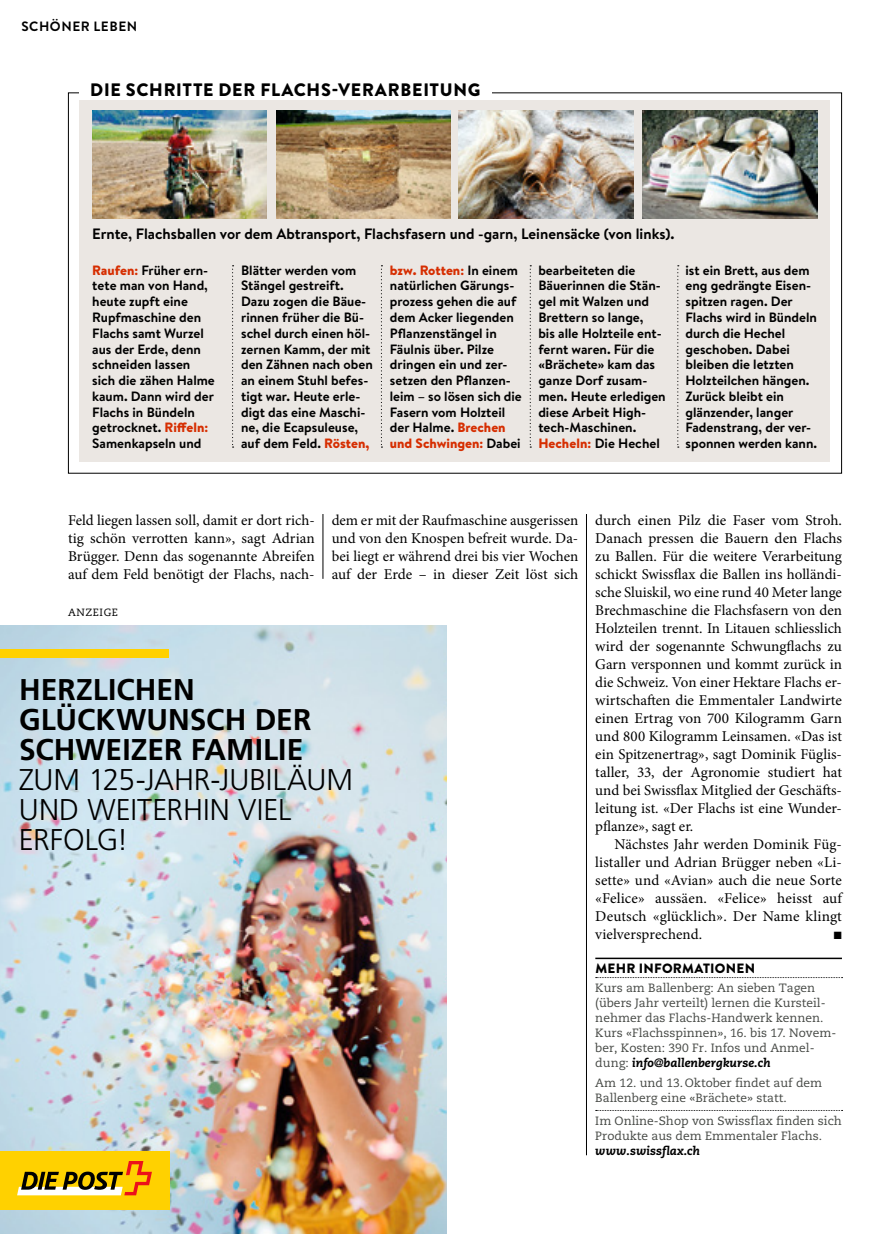
<style>
.page{position:relative;width:893px;height:1234px;background:#fff}
.page>*{position:absolute;margin:0;border:0;box-sizing:border-box;transform-origin:0 0}
.t1{font:300 30px/30px "Frutiger";color:#000}
.BOX_Brd_Titel_mEinzu{font:900 18px "Brandon Text";letter-spacing:.04em;color:#000}
._220_GS3sp_mEinz_x08{font:15px/18px "Minion Pro";color:#000;text-align:justify}
._300_Legende_10pt_x1{font:700 15px "Brandon Text";color:#000}
.BOX_Brd_Text_mehrspa{font:700 13.5px/15.8px "Brandon Text";color:#000}
.HINWEIS_Brd_Titel_x1{font:900 13.5px "Brandon Grotesque";letter-spacing:.02em;color:#000}
.RUBRIKTITEL_klein_Br{font:700 13.5px "Brandon Grotesque";letter-spacing:.04em;color:#000}
.HINWEIS_Caeci_Text_x{font:12px/15px "Caecilia";color:#444743}
.INSERAT_Anzeigehinwe{font:10.5px "Caecilia";letter-spacing:.06em;color:#000}
._900_Schlusspunkt{font:10.5px "Zapf Dingbats Std";color:#000}
.s1{font-weight:900;color:#d62e01}
.s2{font-weight:800;font-style:italic;color:#000}
.s3{font-weight:700}
</style>
<div class="page">
<div style="left:80px;top:100px;width:750px;height:361px;background:#ebe7e3"></div>
<hr style="left:595px;top:957px;width:247px;height:1px;background:#000">
<hr style="left:323px;top:514px;width:1px;height:64px;background:#000">
<svg style="left:381px;top:265px;width:1px;height:182px"></svg>
<svg style="left:530px;top:265px;width:1px;height:182px"></svg>
<svg style="left:232px;top:265px;width:2px;height:182px"></svg>
<img style="left:92px;top:110px;width:175px;height:108px">
<img style="left:276px;top:110px;width:175px;height:108px">
<img style="left:459px;top:110px;width:174px;height:108px">
<svg style="left:677px;top:265px;width:2px;height:182px"></svg>
<hr style="left:586px;top:514px;width:1px;height:640px;background:#000">
<img style="left:643px;top:110px;width:174px;height:108px">
<img style="left:0;top:625px;width:446px;height:608px">
<div style="left:0;top:1151px;width:169px;height:58px;background:#ffd100"></div>
<svg style="left:17px;top:1161px;width:135px;height:33px"></svg>
<div style="left:0;top:649px;width:169px;height:8px;background:#ffd100"></div>
<p class="RUBRIKTITEL_klein_Br" style="left:21px;top:17px;width:117px">SCHÖNER LEBEN</p>
<p class="BOX_Brd_Titel_mEinzu" style="left:90px;top:77px;width:392px">DIE SCHRITTE DER FLACHS-VERARBEITUNG</p>
<p class="_300_Legende_10pt_x1" style="left:92px;top:223px;width:584px">Ernte, Flachsballen vor dem Abtransport, Flachsfasern und -garn, Leinensäcke (von links).</p>
<p class="BOX_Brd_Text_mehrspa" style="left:92px;top:262px;width:124px"><span class="s1">Raufen:</span> Früher ern&shy;tete man von Hand, heute zupft eine<br>Rupfmaschine den<br>Flachs samt Wurzel aus der Erde, denn schneiden lassen sich die zähen Halme kaum. Dann wird der<br>Flachs in Bündeln getrocknet. <span class="s1">Riffeln:<br></span>Samenkapseln und</p>
<p class="BOX_Brd_Text_mehrspa" style="left:390px;top:262px;width:133px"><span class="s1">bzw. Rotten:</span> In einem natürlichen Gärungs&shy;prozess gehen die auf dem Acker liegenden<br>Pflanzenstängel in<br>Fäulnis über. Pilze dringen ein und zer&shy;setzen den Pflanzen&shy;leim – so lösen sich die<br>Fasern vom Holzteil der Halme. <span class="s1">Brechen und Schwingen:</span> Dabei</p>
<p class="BOX_Brd_Text_mehrspa" style="left:538px;top:262px;width:129px">bearbeiteten die<br>Bäuerinnen die Stän&shy;gel mit Walzen und<br>Brettern so lange,<br>bis alle Holzteile ent&shy;fernt waren. Für die «Brächete» kam das ganze Dorf zusam&shy;men. Heute erledigen diese Arbeit High&shy;tech-Maschinen.<br><span class="s1">Hecheln:</span> Die Hechel</p>
<p class="BOX_Brd_Text_mehrspa" style="left:685px;top:262px;width:133px">ist ein Brett, aus dem eng gedrängte Eisen&shy;spitzen ragen. Der<br>Flachs wird in Bündeln durch die Hechel geschoben. Dabei bleiben die letzten<br>Holzteilchen hängen.<br>Zurück bleibt ein glänzender, langer<br>Fadenstrang, der ver&shy;sponnen werden kann.</p>
<p class="BOX_Brd_Text_mehrspa" style="left:241px;top:262px;width:133px">Blätter werden vom<br>Stängel gestreift.<br>Dazu zogen die Bäue&shy;rinnen früher die Bü&shy;schel durch einen höl&shy;zernen Kamm, der mit den Zähnen nach oben an einem Stuhl befes&shy;tigt war. Heute erle&shy;digt das eine Maschi&shy;ne, die Ecapsuleuse, auf dem Feld. <span class="s1">Rösten,</span></p>
<p class="_220_GS3sp_mEinz_x08" style="left:68px;top:511px;width:248px">Feld liegen lassen soll, damit er dort rich&shy;tig schön verrotten kann», sagt Adrian Brügger. Denn das sogenannte Abreifen auf dem Feld benötigt der Flachs, nach-</p>
<p class="_220_GS3sp_mEinz_x08" style="left:595px;top:511px;width:248px">durch einen Pilz die Faser vom Stroh.<br>Danach pressen die Bauern den Flachs zu Ballen. Für die weitere Verarbeitung schickt Swissflax die Ballen ins holländi&shy;sche Sluiskil, wo eine rund 40 Meter lange Brechmaschine die Flachsfasern von den Holzteilen trennt. In Litauen schliesslich wird der sogenannte Schwungflachs zu Garn versponnen und kommt zurück in die Schweiz. Von einer Hektare Flachs er&shy;wirtschaften die Emmentaler Landwirte einen Ertrag von 700 Kilogramm Garn und 800 Kilogramm Leinsamen. «Das ist ein Spitzenertrag», sagt Dominik Füglis&shy;taller, 33, der Agronomie studiert hat und bei Swissflax Mitglied der Geschäfts&shy;leitung ist. «Der Flachs ist eine Wunder&shy;pflanze», sagt er.</p>
<p class="_220_GS3sp_mEinz_x08" style="left:595px;top:835px;width:248px;text-indent:19px">Nächstes Jahr werden Dominik Füg&shy;listaller und Adrian Brügger neben «Li&shy;sette» und «Avian» auch die neue Sorte «Felice» aussäen. «Felice» heisst auf Deutsch «glücklich». Der Name klingt vielversprechend.</p>
<p class="HINWEIS_Brd_Titel_x1" style="left:595px;top:958px;width:161px">MEHR INFORMATIONEN</p>
<p class="HINWEIS_Caeci_Text_x" style="left:595px;top:980px;width:243px">Kurs am Ballenberg: An sieben Tagen (übers Jahr verteilt) lernen die Kursteil&shy;nehmer das Flachs-Handwerk kennen.<br>Kurs «Flachsspinnen», 16. bis 17. Novem&shy;ber, Kosten: 390 Fr. Infos und Anmel&shy;dung: <span class="s2">info@ballenbergkurse.ch</span></p>
<p class="HINWEIS_Caeci_Text_x" style="left:595px;top:1074px;width:228px">Am 12. und 13.Oktober findet auf dem<br>Ballenberg eine «Brächete» statt.</p>
<p class="HINWEIS_Caeci_Text_x" style="left:595px;top:1113px;width:248px">Im Online-Shop von Swissflax finden sich<br>Produkte aus dem Emmentaler Flachs. <span class="s2">www.swissflax.ch</span></p>
<p class="_220_GS3sp_mEinz_x08" style="left:332px;top:511px;width:248px">dem er mit der Raufmaschine ausgerissen und von den Knospen befreit wurde. Da&shy;bei liegt er während drei bis vier Wochen auf der Erde – in dieser Zeit löst sich</p>
<p class="INSERAT_Anzeigehinwe" style="left:68px;top:605px;width:51px">ANZEIGE</p>
<p class="t1" style="left:19px;top:674px;width:336px"><span class="s3">HERZLICHEN<br>GLÜCKWUNSCH DER<br>SCHWEIZER FAMILIE<br></span>ZUM 125-JAHR-JUBILÄUM<br>UND WEITERHIN VIEL<br>ERFOLG!</p>
<p class="_900_Schlusspunkt" style="left:834px;top:930px;width:9px">■</p>
</div>
